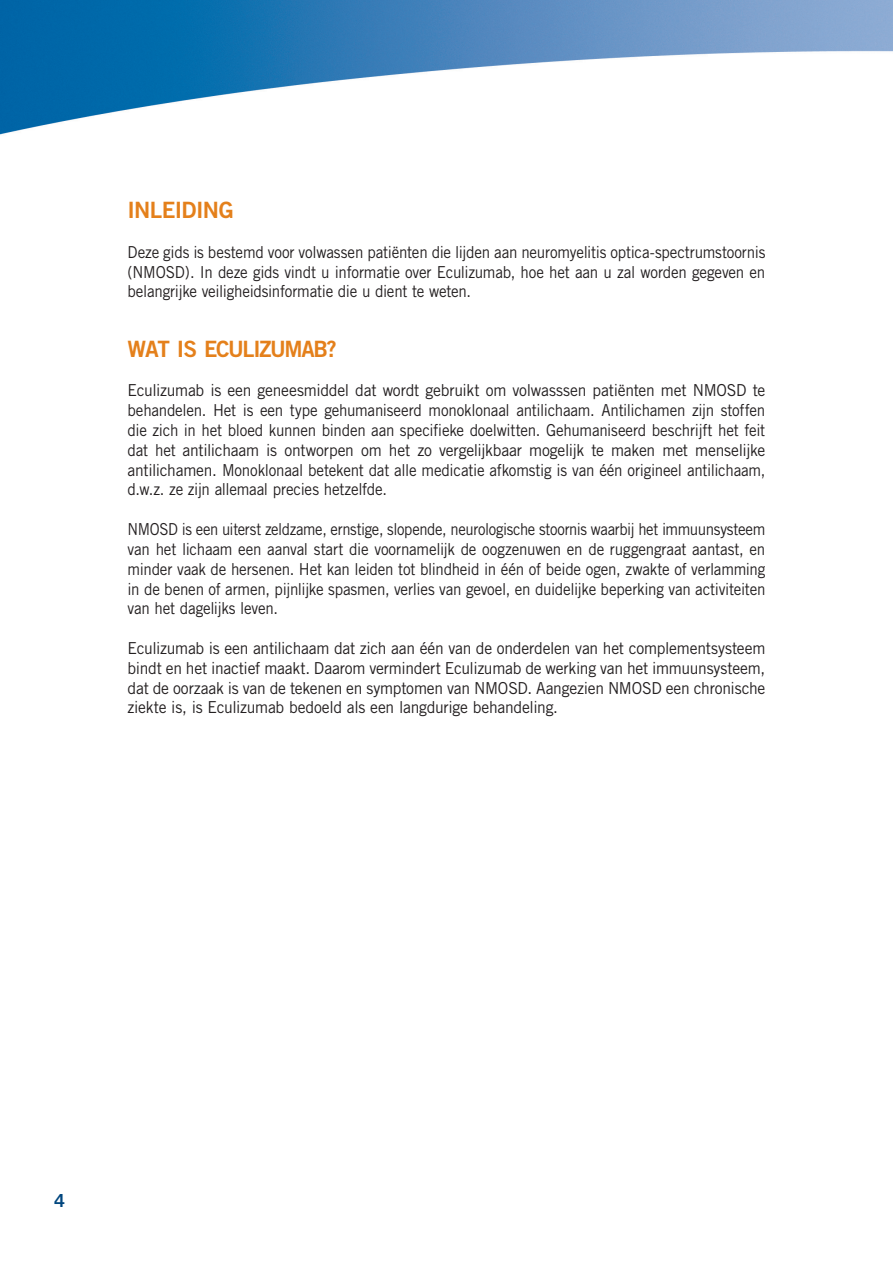
<style>
.page{position:relative;width:893px;height:1263px;background:#fff}
.page>*{position:absolute;margin:0;border:0;box-sizing:border-box;transform-origin:0 0}
.tussentitel{font:22.5px "Trade Gothic Bold Two";letter-spacing:-.06em;color:#e4801b}
.titel_kapitaal_oranj{font:22.5px "Trade Gothic Bold Two";letter-spacing:-.03em;color:#e4801b}
.t1{font:18px "Trade Gothic Bold Two";color:#00467e}
.lopende_tekst{font:16.5px/19.8px "Trade Gothic";letter-spacing:-.02em;color:#231f20;text-align:justify;scale:.95 1}
.lopende_tekst-2{font:16.5px/19.8px "Trade Gothic";letter-spacing:-.02em;color:#231f20;text-align:justify;scale:.9 1}
.lopende_tekst-3{font:16.5px/19.8px "Trade Gothic";letter-spacing:-.02em;color:#231f20;text-align:justify;scale:.92 1}
</style>
<div class="page">
<img style="left:0;top:0;width:893px;height:135px">
<p class="titel_kapitaal_oranj" style="left:128px;top:196px;width:108px">INLEIDING</p>
<p class="lopende_tekst-3" style="left:128px;top:242px;width:695px">Deze gids is bestemd voor volwassen patiënten die lijden aan neuromyelitis optica-spectrumstoornis (NMOSD). In deze gids vindt u informatie over Eculizumab, hoe het aan u zal worden gegeven en belangrijke veiligheidsinformatie die u dient te weten.</p>
<p class="tussentitel" style="left:128px;top:335px;width:211px">WAT IS ECULIZUMAB?</p>
<p class="lopende_tekst" style="left:128px;top:380px;width:673px">Eculizumab is een geneesmiddel dat wordt gebruikt om volwasssen patiënten met NMOSD te behandelen. Het is een type gehumaniseerd monoklonaal antilichaam. Antilichamen zijn stoffen die zich in het bloed kunnen binden aan specifieke doelwitten. Gehumaniseerd beschrijft het feit dat het antilichaam is ontworpen om het zo vergelijkbaar mogelijk te maken met menselijke antilichamen. Monoklonaal betekent dat alle medicatie afkomstig is van één origineel antilichaam, d.w.z. ze zijn allemaal precies hetzelfde.</p>
<p class="lopende_tekst-2" style="left:128px;top:519px;width:710px">NMOSD is een uiterst zeldzame, ernstige, slopende, neurologische stoornis waarbij het immuunsysteem van het lichaam een aanval start die voornamelijk de oogzenuwen en de ruggengraat aantast, en minder vaak de hersenen. Het kan leiden tot blindheid in één of beide ogen, zwakte of verlamming in de benen of armen, pijnlijke spasmen, verlies van gevoel, en duidelijke beperking van activiteiten van het dagelijks leven.</p>
<p class="lopende_tekst" style="left:128px;top:638px;width:673px">Eculizumab is een antilichaam dat zich aan één van de onderdelen van het complementsysteem bindt en het inactief maakt. Daarom vermindert Eculizumab de werking van het immuunsysteem, dat de oorzaak is van de tekenen en symptomen van NMOSD. Aangezien NMOSD een chronische ziekte is, is Eculizumab bedoeld als een langdurige behandeling.</p>
<p class="t1" style="left:54px;top:1190px;width:12px">4</p>
</div>
